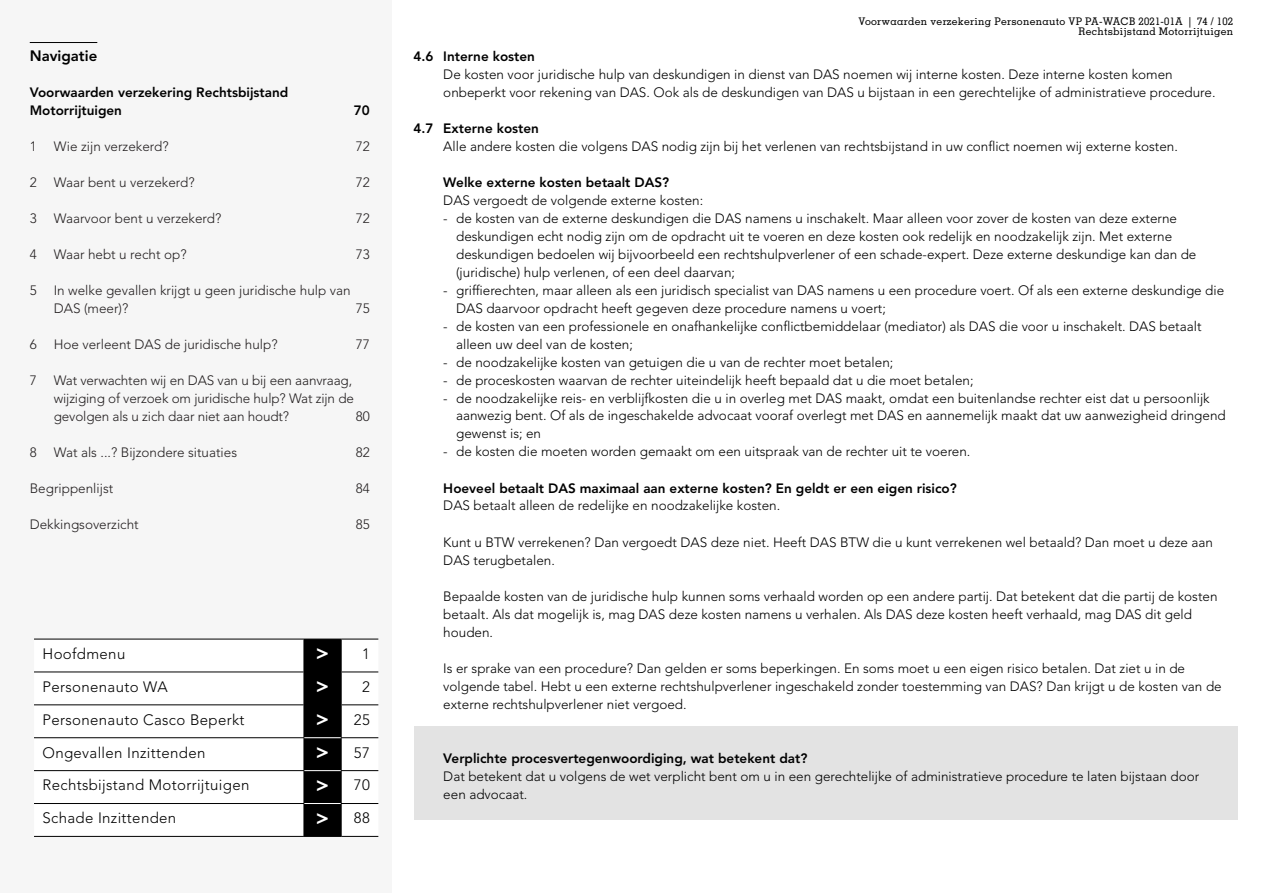
<style>
.page{position:relative;width:1263px;height:893px;background:#fff}
.page>*{position:absolute;margin:0;border:0;box-sizing:border-box;transform-origin:0 0}
.t1{font:800 21px "Avenir LT Std";color:#fff}
.t2{font:300 15px "Avenir LT Std";letter-spacing:.025em;color:#000}
.t3{font:800 15px "Avenir LT Std";color:#000}
.t4{font:300 13.5px/18px "Avenir LT Std";color:#000}
.t5{font:300 13.5px/18px "Avenir LT Std";color:#231f20}
.t6{font:800 13.5px/18px "Avenir LT Std";color:#000}
.t7{font:500 10.5px/10.5px "Memphis LT Std";letter-spacing:.025em;color:#000;text-align:right}
.s1{font-weight:300;font-size:15px;color:#000}
.s2{font-weight:800;font-size:21px;color:#fff}
</style>
<div class="page">
<div style="left:0;top:0;width:391px;height:893px;background:#f6f6f6"></div>
<hr style="left:30px;top:42px;width:67px;height:1px;background:#000">
<div style="left:34px;top:640px;width:344px;height:196px;background:#fff"></div>
<div style="left:305px;top:640px;width:36px;height:196px;background:#000"></div>
<hr style="left:34px;top:639px;width:270px;height:1px;background:#000">
<hr style="left:304px;top:639px;width:37px;height:1px;background:#000">
<hr style="left:304px;top:639px;width:1px;height:33px;background:#000">
<hr style="left:341px;top:639px;width:37px;height:1px;background:#000">
<hr style="left:341px;top:639px;width:1px;height:33px;background:#000">
<hr style="left:34px;top:672px;width:270px;height:1px;background:#000">
<hr style="left:304px;top:672px;width:37px;height:1px;background:#000">
<hr style="left:304px;top:672px;width:1px;height:32px;background:#000">
<hr style="left:341px;top:672px;width:37px;height:1px;background:#000">
<hr style="left:341px;top:672px;width:1px;height:32px;background:#000">
<hr style="left:34px;top:704px;width:270px;height:1px;background:#000">
<hr style="left:304px;top:704px;width:37px;height:1px;background:#000">
<hr style="left:304px;top:705px;width:1px;height:32px;background:#000">
<hr style="left:341px;top:704px;width:37px;height:1px;background:#000">
<hr style="left:341px;top:705px;width:1px;height:32px;background:#000">
<hr style="left:34px;top:737px;width:270px;height:1px;background:#000">
<hr style="left:304px;top:738px;width:1px;height:32px;background:#000">
<hr style="left:341px;top:737px;width:37px;height:1px;background:#000">
<hr style="left:341px;top:738px;width:1px;height:32px;background:#000">
<hr style="left:34px;top:770px;width:270px;height:1px;background:#000">
<hr style="left:304px;top:771px;width:1px;height:32px;background:#000">
<hr style="left:341px;top:770px;width:37px;height:1px;background:#000">
<hr style="left:341px;top:771px;width:1px;height:32px;background:#000">
<hr style="left:34px;top:803px;width:270px;height:1px;background:#000">
<hr style="left:304px;top:804px;width:1px;height:32px;background:#000">
<hr style="left:341px;top:803px;width:37px;height:1px;background:#000">
<hr style="left:341px;top:804px;width:1px;height:32px;background:#000">
<hr style="left:34px;top:836px;width:270px;height:1px;background:#000">
<hr style="left:304px;top:836px;width:37px;height:1px;background:#000">
<hr style="left:341px;top:836px;width:37px;height:1px;background:#000">
<hr style="left:304px;top:737px;width:37px;height:1px;background:#fff">
<hr style="left:304px;top:770px;width:37px;height:1px;background:#fff">
<hr style="left:304px;top:803px;width:37px;height:1px;background:#fff">
<div style="left:414px;top:727px;width:823px;height:21px;background:#e3e3e3"></div>
<div style="left:414px;top:745px;width:823px;height:21px;background:#e3e3e3"></div>
<div style="left:414px;top:763px;width:823px;height:39px;background:#e3e3e3"></div>
<div style="left:414px;top:799px;width:823px;height:21px;background:#e3e3e3"></div>
<p class="t3" style="left:30px;top:46px;width:69px">Navigatie</p>
<p class="t6" style="left:30px;top:83px;width:260px">Voorwaarden verzekering Rechtsbijstand<br>Motorrijtuigen</p>
<p class="t6" style="left:354px;top:101px;width:17px">70</p>
<p class="t5" style="left:30px;top:137px;width:9px">1</p>
<p class="t5" style="left:54px;top:137px;width:116px">Wie zijn verzekerd?</p>
<p class="t5" style="left:356px;top:137px;width:16px">72</p>
<p class="t5" style="left:30px;top:173px;width:9px">2</p>
<p class="t5" style="left:54px;top:173px;width:142px">Waar bent u verzekerd?</p>
<p class="t5" style="left:356px;top:173px;width:16px">72</p>
<p class="t5" style="left:30px;top:209px;width:9px">3</p>
<p class="t5" style="left:54px;top:209px;width:169px">Waarvoor bent u verzekerd?</p>
<p class="t5" style="left:356px;top:209px;width:16px">72</p>
<p class="t5" style="left:30px;top:245px;width:9px">4</p>
<p class="t5" style="left:54px;top:245px;width:134px">Waar hebt u recht op?</p>
<p class="t5" style="left:356px;top:245px;width:16px">73</p>
<p class="t5" style="left:30px;top:281px;width:9px">5</p>
<p class="t5" style="left:54px;top:281px;width:298px">In welke gevallen krijgt u geen juridische hulp van<br>DAS (meer)?</p>
<p class="t5" style="left:356px;top:299px;width:16px">75</p>
<p class="t5" style="left:30px;top:335px;width:9px">6</p>
<p class="t5" style="left:54px;top:335px;width:225px">Hoe verleent DAS de juridische hulp?</p>
<p class="t5" style="left:356px;top:335px;width:16px">77</p>
<p class="t5" style="left:30px;top:371px;width:9px">7</p>
<p class="t5" style="left:54px;top:371px;width:302px">Wat verwachten wij en DAS van u bij een aanvraag, wijziging of verzoek om juridische hulp? Wat zijn de gevolgen als u zich daar niet aan houdt?</p>
<p class="t5" style="left:356px;top:407px;width:16px">80</p>
<p class="t5" style="left:30px;top:443px;width:9px">8</p>
<p class="t5" style="left:54px;top:443px;width:185px">Wat als ...? Bijzondere situaties</p>
<p class="t5" style="left:356px;top:443px;width:16px">82</p>
<p class="t5" style="left:30px;top:479px;width:85px">Begrippenlijst</p>
<p class="t5" style="left:356px;top:479px;width:16px">84</p>
<p class="t5" style="left:30px;top:515px;width:110px">Dekkingsoverzicht</p>
<p class="t5" style="left:356px;top:515px;width:16px">85</p>
<p class="t2" style="left:43px;top:645px;width:84px">Hoofdmenu</p>
<h1 class="t1" style="left:316px;top:641px;width:56px">&gt; <span class="s1">1</span></h1>
<p class="t2" style="left:43px;top:678px;width:127px">Personenauto WA</p>
<h1 class="t1" style="left:316px;top:674px;width:56px">&gt; <span class="s1">2</span></h1>
<p class="t2" style="left:43px;top:711px;width:204px">Personenauto Casco Beperkt</p>
<p class="t2" style="left:316px;top:711px;width:56px"><span class="s2">&gt;</span> 25</p>
<p class="t2" style="left:43px;top:744px;width:164px">Ongevallen Inzittenden</p>
<p class="t2" style="left:316px;top:744px;width:56px"><span class="s2">&gt;</span> 57</p>
<p class="t2" style="left:43px;top:776px;width:208px">Rechtsbijstand Motorrijtuigen</p>
<p class="t2" style="left:316px;top:776px;width:56px"><span class="s2">&gt;</span> 70</p>
<p class="t2" style="left:43px;top:809px;width:135px">Schade Inzittenden</p>
<p class="t2" style="left:316px;top:809px;width:56px"><span class="s2">&gt;</span> 88</p>
<p class="t7" style="left:859px;top:16px;width:376px">Voorwaarden verzekering Personenauto VP PA-WACB 2021-01A | 74 / 102<br>Rechtsbijstand Motorrijtuigen</p>
<p class="t6" style="left:414px;top:47px;width:123px">4.6 Interne kosten</p>
<p class="t4" style="left:443px;top:65px;width:774px">De kosten voor juridische hulp van deskundigen in dienst van DAS noemen wij interne kosten. Deze interne kosten komen onbeperkt voor rekening van DAS. Ook als de deskundigen van DAS u bijstaan in een gerechtelijke of administratieve procedure.</p>
<p class="t6" style="left:414px;top:119px;width:127px">4.7 Externe kosten</p>
<p class="t4" style="left:443px;top:137px;width:736px">Alle andere kosten die volgens DAS nodig zijn bij het verlenen van rechtsbijstand in uw conflict noemen wij externe kosten.</p>
<p class="t6" style="left:443px;top:173px;width:227px">Welke externe kosten betaalt DAS?</p>
<p class="t4" style="left:443px;top:191px;width:261px">DAS vergoedt de volgende externe kosten:</p>
<p class="t4" style="left:456px;top:209px;width:742px;text-indent:-13px">- de kosten van de externe deskundigen die DAS namens u inschakelt. Maar alleen voor zover de kosten van deze externe deskundigen echt nodig zijn om de opdracht uit te voeren en deze kosten ook redelijk en noodzakelijk zijn. Met externe deskundigen bedoelen wij bijvoorbeeld een rechtshulpverlener of een schade-expert. Deze externe deskundige kan dan de (juridische) hulp verlenen, of een deel daarvan;</p>
<p class="t4" style="left:456px;top:281px;width:770px;text-indent:-13px">- griffierechten, maar alleen als een juridisch specialist van DAS namens u een procedure voert. Of als een externe deskundige die<br>DAS daarvoor opdracht heeft gegeven deze procedure namens u voert;</p>
<p class="t4" style="left:456px;top:317px;width:747px;text-indent:-13px">- de kosten van een professionele en onafhankelijke conflictbemiddelaar (mediator) als DAS die voor u inschakelt. DAS betaalt alleen uw deel van de kosten;</p>
<p class="t4" style="left:443px;top:353px;width:451px">- de noodzakelijke kosten van getuigen die u van de rechter moet betalen;</p>
<p class="t4" style="left:443px;top:371px;width:532px">- de proceskosten waarvan de rechter uiteindelijk heeft bepaald dat u die moet betalen;</p>
<p class="t4" style="left:456px;top:389px;width:771px;text-indent:-13px">- de noodzakelijke reis- en verblijfkosten die u in overleg met DAS maakt, omdat een buitenlandse rechter eist dat u persoonlijk aanwezig bent. Of als de ingeschakelde advocaat vooraf overlegt met DAS en aannemelijk maakt dat uw aanwezigheid dringend gewenst is; en</p>
<p class="t4" style="left:443px;top:443px;width:529px">- de kosten die moeten worden gemaakt om een uitspraak van de rechter uit te voeren.</p>
<p class="t6" style="left:443px;top:479px;width:515px">Hoeveel betaalt DAS maximaal aan externe kosten? En geldt er een eigen risico?</p>
<p class="t4" style="left:443px;top:497px;width:338px">DAS betaalt alleen de redelijke en noodzakelijke kosten.</p>
<p class="t4" style="left:443px;top:533px;width:771px">Kunt u BTW verrekenen? Dan vergoedt DAS deze niet. Heeft DAS BTW die u kunt verrekenen wel betaald? Dan moet u deze aan<br>DAS terugbetalen.</p>
<p class="t4" style="left:443px;top:587px;width:776px">Bepaalde kosten van de juridische hulp kunnen soms verhaald worden op een andere partij. Dat betekent dat die partij de kosten betaalt. Als dat mogelijk is, mag DAS deze kosten namens u verhalen. Als DAS deze kosten heeft verhaald, mag DAS dit geld houden.</p>
<p class="t4" style="left:443px;top:659px;width:780px">Is er sprake van een procedure? Dan gelden er soms beperkingen. En soms moet u een eigen risico betalen. Dat ziet u in de volgende tabel. Hebt u een externe rechtshulpverlener ingeschakeld zonder toestemming van DAS? Dan krijgt u de kosten van de externe rechtshulpverlener niet vergoed.</p>
<p class="t6" style="left:443px;top:749px;width:366px">Verplichte procesvertegenwoordiging, wat betekent dat?</p>
<p class="t4" style="left:443px;top:767px;width:757px">Dat betekent dat u volgens de wet verplicht bent om u in een gerechtelijke of administratieve procedure te laten bijstaan door een advocaat.</p>
</div>
